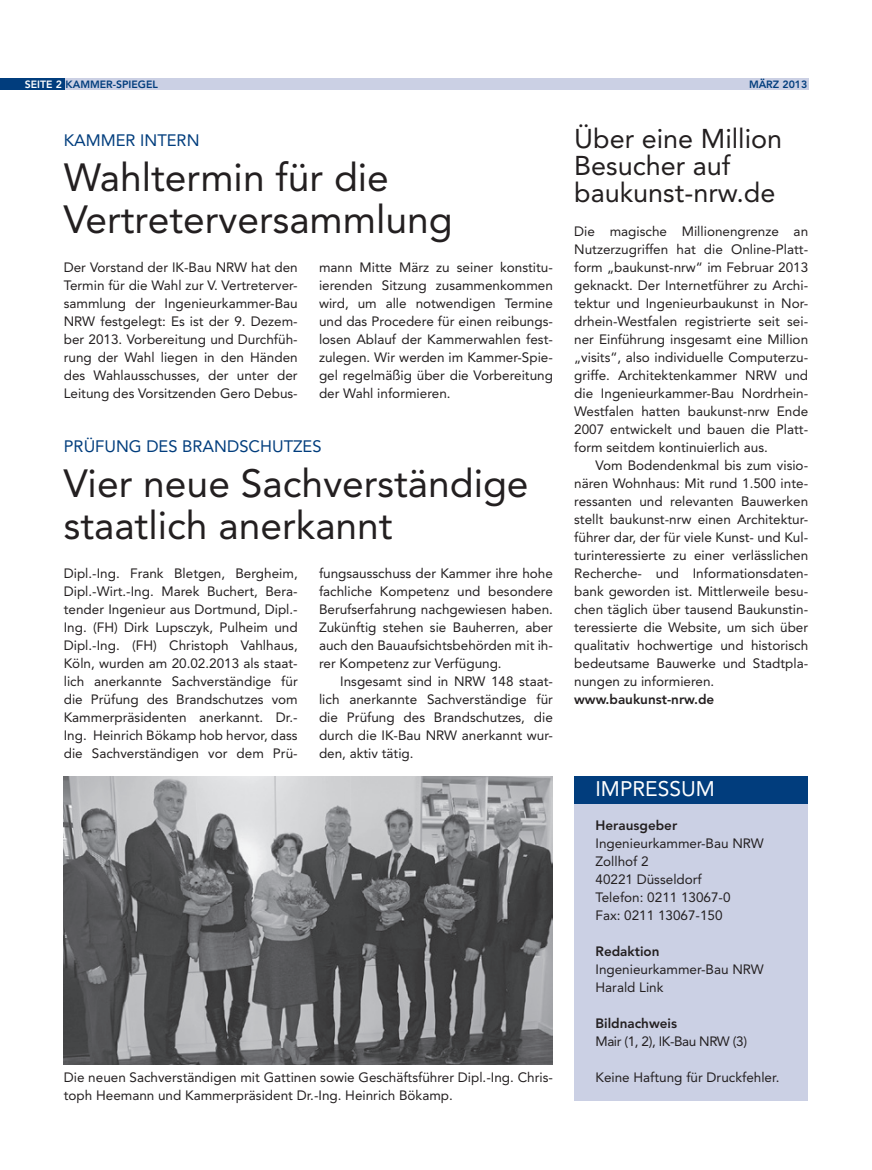
<style>
.page{position:relative;width:872px;height:1170px;background:#fff}
.page>*{position:absolute;margin:0;border:0;box-sizing:border-box;transform-origin:0 0}
.t1{font:39px/42px "Avenir LT Std";color:#231f20}
.t2{font:27px/27px "Avenir LT Std";color:#231f20}
.t3{font:21px "Avenir LT Std";color:#fff}
.t4{font:16.5px "Avenir LT Std";color:#013d7d}
.t5{font:13.5px/18px "Avenir LT Std";color:#231f20;text-align:justify}
.t6{font:800 13.5px "Avenir LT Std";color:#231f20}
.t7{font:13.5px "Avenir LT Std";letter-spacing:-.03em;color:#231f20}
.t8{font:800 10.5px "Avenir LT Std";color:#013d7d}
.s1{color:#fff}
</style>
<div class="page">
<div style="left:574px;top:800px;width:234px;height:300px;background:#cbd0e4"></div>
<div style="left:574px;top:776px;width:234px;height:27px;background:#013d7d"></div>
<div style="left:63px;top:79px;width:745px;height:11px;background:#cbd0e4"></div>
<div style="left:0;top:79px;width:64px;height:11px;background:#013d7d"></div>
<img style="left:64px;top:776px;width:489px;height:288px">
<p class="t8" style="left:25px;top:78px;width:135px"><span class="s1">Seite 2</span> KAMMER-SPIEGEL</p>
<p class="t8" style="left:749px;top:78px;width:60px">März 2013</p>
<p class="t4" style="left:64px;top:130px;width:24px">Kammer</p>
<p class="t4" style="left:140px;top:130px;width:11px">intern</p>
<h1 class="t1" style="left:64px;top:156px;width:390px">Wahltermin für die<br>Vertreterversammlung</h1>
<p class="t5" style="left:319px;top:258px;width:235px">mann Mitte März zu seiner konstitu&shy;ierenden Sitzung zusammenkommen wird, um alle notwendigen Termine und das Procedere für einen reibungs&shy;losen Ablauf der Kammerwahlen fest&shy;zulegen. Wir werden im Kammer-Spie&shy;gel regelmäßig über die Vorbereitung der Wahl informieren.</p>
<p class="t5" style="left:64px;top:258px;width:235px">Der Vorstand der IK-Bau NRW hat den Termin für die Wahl zur V. Vertreterver&shy;sammlung der Ingenieurkammer-Bau NRW festgelegt: Es ist der 9. Dezem&shy;ber 2013. Vorbereitung und Durchfüh&shy;rung der Wahl liegen in den Händen des Wahlausschusses, der unter der Leitung des Vorsitzenden Gero Debus-</p>
<p class="t4" style="left:64px;top:436px;width:22px">Prüfung</p>
<p class="t4" style="left:146px;top:436px;width:11px">des</p>
<p class="t4" style="left:182px;top:436px;width:22px">Brandschutzes</p>
<h1 class="t1" style="left:64px;top:462px;width:466px">Vier neue Sachverständige staatlich anerkannt</h1>
<p class="t5" style="left:319px;top:564px;width:235px">fungsausschuss der Kammer ihre hohe fachliche Kompetenz und besondere Berufserfahrung nachgewiesen haben.<br>Zukünftig stehen sie Bauherren, aber auch den Bauaufsichtsbehörden mit ih&shy;rer Kompetenz zur Verfügung.</p>
<p class="t5" style="left:319px;top:672px;width:235px;text-indent:21px">Insgesamt sind in NRW 148 staat&shy;lich anerkannte Sachverständige für die Prüfung des Brandschutzes, die durch die IK-Bau NRW anerkannt wur&shy;den, aktiv tätig.</p>
<p class="t5" style="left:64px;top:564px;width:235px">Dipl.-Ing. Frank Bletgen, Bergheim, Dipl.-Wirt.-Ing. Marek Buchert, Bera&shy;tender Ingenieur aus Dortmund, Dipl.- Ing. (FH) Dirk Lupsczyk, Pulheim und Dipl.-Ing. (FH) Christoph Vahlhaus, Köln, wurden am 20.02.2013 als staat&shy;lich anerkannte Sachverständige für die Prüfung des Brandschutzes vom Kammerpräsidenten anerkannt. Dr.- Ing. Heinrich Bökamp hob hervor, dass die Sachverständigen vor dem Prü-</p>
<p class="t5" style="left:64px;top:1068px;width:489px">Die neuen Sachverständigen mit Gattinen sowie Geschäftsführer Dipl.-Ing. Chris&shy;toph Heemann und Kammerpräsident Dr.-Ing. Heinrich Bökamp.</p>
<h2 class="t2" style="left:574px;top:125px;width:210px">Über eine Million<br>Besucher auf baukunst-nrw.de</h2>
<p class="t5" style="left:574px;top:222px;width:235px">Die magische Millionengrenze an Nutzerzugriffen hat die Online-Platt&shy;form „baukunst-nrw“ im Februar 2013 geknackt. Der Internetführer zu Archi&shy;tektur und Ingenieurbaukunst in Nor&shy;drhein-Westfalen registrierte seit sei&shy;ner Einführung insgesamt eine Million „visits“, also individuelle Computerzu&shy;griffe. Architektenkammer NRW und die Ingenieurkammer-Bau Nordrhein-Westfalen hatten baukunst-nrw Ende 2007 entwickelt und bauen die Platt&shy;form seitdem kontinuierlich aus.</p>
<p class="t5" style="left:574px;top:456px;width:235px;text-indent:21px">Vom Bodendenkmal bis zum visio&shy;nären Wohnhaus: Mit rund 1.500 inte&shy;ressanten und relevanten Bauwerken stellt baukunst-nrw einen Architektur&shy;führer dar, der für viele Kunst- und Kul&shy;turinteressierte zu einer verlässlichen Recherche- und Informationsdaten&shy;bank geworden ist. Mittlerweile besu&shy;chen täglich über tausend Baukunstin&shy;teressierte die Website, um sich über qualitativ hochwertige und historisch bedeutsame Bauwerke und Stadtpla&shy;nungen zu informieren.</p>
<p class="t6" style="left:574px;top:691px;width:141px">www.baukunst-nrw.de</p>
<h3 class="t3" style="left:595px;top:776px;width:21px">Impressum</h3>
<p class="t6" style="left:595px;top:817px;width:83px">Herausgeber</p>
<p class="t5" style="left:595px;top:834px;width:170px;text-align:left">Ingenieurkammer-Bau NRW<br>Zollhof 2<br>40221 Düsseldorf<br>Telefon: 0211 13067-0<br>Fax: 0211 13067-150</p>
<p class="t6" style="left:595px;top:943px;width:66px">Redaktion</p>
<p class="t5" style="left:595px;top:960px;width:170px">Ingenieurkammer-Bau NRW<br>Harald Link</p>
<p class="t6" style="left:595px;top:1015px;width:83px">Bildnachweis</p>
<p class="t7" style="left:595px;top:1033px;width:153px">Mair (1, 2), IK-Bau NRW (3)</p>
<p class="t5" style="left:595px;top:1068px;width:185px">Keine Haftung für Druckfehler.</p>
</div>
